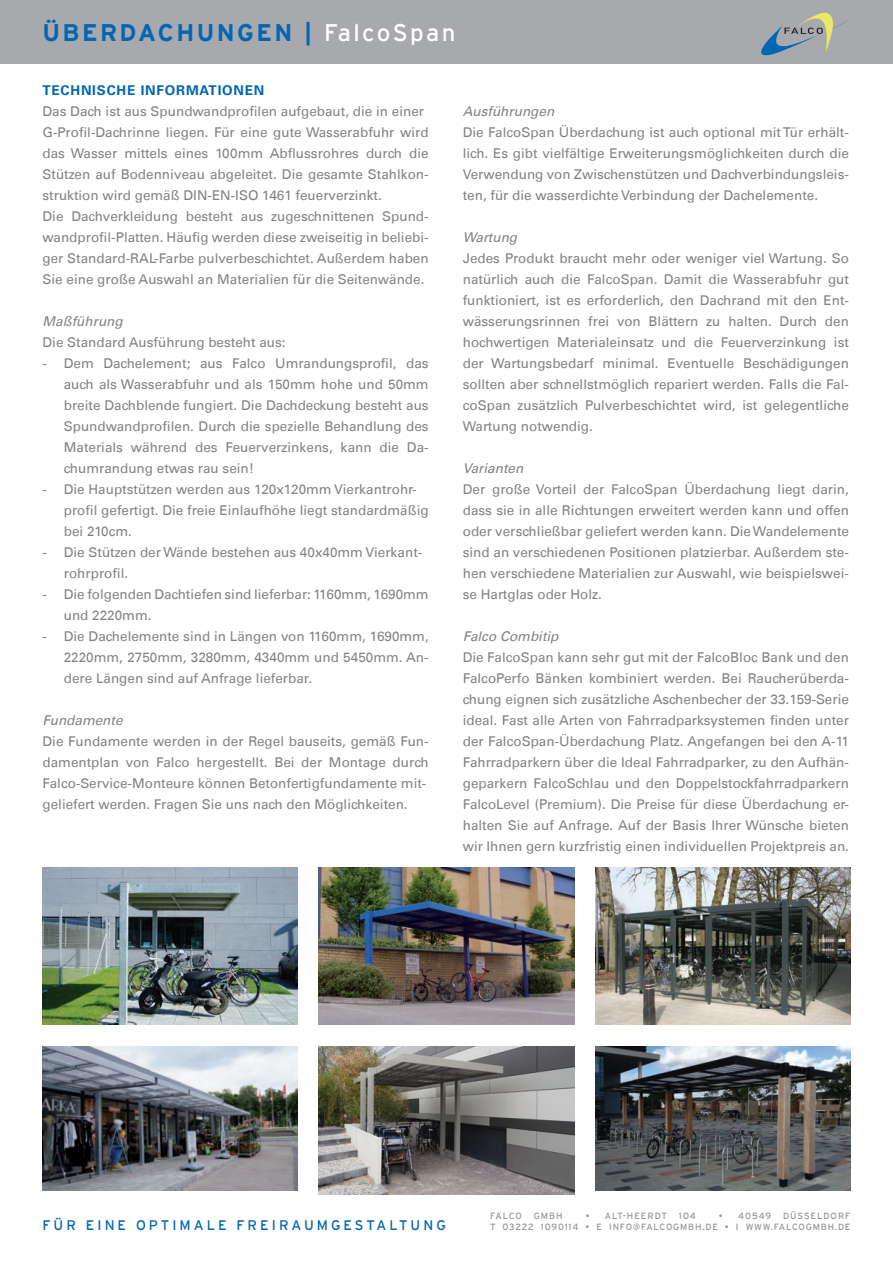
<style>
.page{position:relative;width:893px;height:1263px;background:#fff}
.page>*{position:absolute;margin:0;border:0;box-sizing:border-box;transform-origin:0 0}
.t1{font:700 24px "Interstate";letter-spacing:.1em;color:#0166b3}
.t2{font:13.8px "Interstate";letter-spacing:.22em;color:#0166b3}
.t3{font:13.5px/21px "Univers LT";color:#808285;text-align:justify}
.t4{font:italic 13.5px "Univers LT";color:#808285}
.t5{font:700 13.5px "Univers LT";letter-spacing:.06em;color:#0166b3}
.t6{font:9px "Interstate";letter-spacing:.09em;color:#939598}
.t7{font:9px "Interstate";letter-spacing:.11em;color:#939598}
.s1{font-weight:400;color:#fff}
</style>
<div class="page">
<img style="left:43px;top:867px;width:255px;height:158px">
<img style="left:319px;top:867px;width:255px;height:158px">
<img style="left:319px;top:1046px;width:255px;height:149px">
<div style="left:0;top:0;width:893px;height:64px;background:#a8a9ad"></div>
<svg style="left:761px;top:12px;width:88px;height:44px"></svg>
<img style="left:595px;top:867px;width:255px;height:158px">
<img style="left:43px;top:1046px;width:255px;height:145px">
<img style="left:595px;top:1046px;width:255px;height:145px">
<h1 class="t1" style="left:43px;top:19px;width:414px">ÜBERDACHUNGEN | <span class="s1">FalcoSpan</span></h1>
<p class="t5" style="left:43px;top:82px;width:223px">TECHNISCHE INFORMATIONEN</p>
<p class="t3" style="left:43px;top:101px;width:388px;text-align:left">Das Dach ist aus Spundwandprofilen aufgebaut, die in einer G-Profil-Dachrinne liegen. Für eine gute Wasserabfuhr wird das Wasser mittels eines 100mm Abflussrohres durch die Stützen auf Bodenniveau abgeleitet. Die gesamte Stahlkon&shy;struktion wird gemäß DIN-EN-ISO 1461 feuerverzinkt.<br>Die Dachverkleidung besteht aus zugeschnittenen Spund&shy;wandprofil-Platten. Häufig werden diese zweiseitig in beliebi&shy;ger Standard-RAL-Farbe pulverbeschichtet. Außerdem haben Sie eine große Auswahl an Materialien für die Seitenwände.</p>
<p class="t4" style="left:43px;top:313px;width:82px">Maßführung</p>
<p class="t3" style="left:43px;top:332px;width:245px">Die Standard Ausführung besteht aus:</p>
<p class="t3" style="left:64px;top:353px;width:366px;text-indent:-21px">- Dem Dachelement; aus Falco Umrandungsprofil, das auch als Wasserabfuhr und als 150mm hohe und 50mm breite Dachblende fungiert. Die Dachdeckung besteht aus Spundwandprofilen. Durch die spezielle Behandlung des Materials während des Feuerverzinkens, kann die Da&shy;chumrandung etwas rau sein!</p>
<p class="t3" style="left:64px;top:479px;width:366px;text-align:left;text-indent:-21px">- Die Hauptstützen werden aus 120x120mm Vierkantrohr&shy;profil gefertigt. Die freie Einlaufhöhe liegt standardmäßig bei 210cm.</p>
<p class="t3" style="left:64px;top:542px;width:360px;text-indent:-21px">- Die Stützen der Wände bestehen aus 40x40mm Vierkant&shy;rohrprofil.</p>
<p class="t3" style="left:64px;top:584px;width:366px;text-indent:-21px">- Die folgenden Dachtiefen sind lieferbar: 1160mm, 1690mm und 2220mm.</p>
<p class="t3" style="left:64px;top:626px;width:366px;text-indent:-21px">- Die Dachelemente sind in Längen von 1160mm, 1690mm, 2220mm, 2750mm, 3280mm, 4340mm und 5450mm. An&shy;dere Längen sind auf Anfrage lieferbar.</p>
<p class="t4" style="left:43px;top:712px;width:81px">Fundamente</p>
<p class="t3" style="left:43px;top:731px;width:388px;text-align:left">Die Fundamente werden in der Regel bauseits, gemäß Fun&shy;damentplan von Falco hergestellt. Bei der Montage durch Falco-Service-Monteure können Betonfertigfundamente mit&shy;geliefert werden. Fragen Sie uns nach den Möglichkeiten.</p>
<p class="t4" style="left:463px;top:103px;width:93px">Ausführungen</p>
<p class="t3" style="left:463px;top:122px;width:388px">Die FalcoSpan Überdachung ist auch optional mit Tür erhält&shy;lich. Es gibt vielfältige Erweiterungsmöglichkeiten durch die Verwendung von Zwischenstützen und Dachverbindungsleis&shy;ten, für die wasserdichte Verbindung der Dachelemente.</p>
<p class="t4" style="left:463px;top:229px;width:56px">Wartung</p>
<p class="t3" style="left:463px;top:248px;width:388px">Jedes Produkt braucht mehr oder weniger viel Wartung. So natürlich auch die FalcoSpan. Damit die Wasserabfuhr gut funktioniert, ist es erforderlich, den Dachrand mit den Ent&shy;wässerungsrinnen frei von Blättern zu halten. Durch den hochwertigen Materialeinsatz und die Feuerverzinkung ist der Wartungsbedarf minimal. Eventuelle Beschädigungen sollten aber schnellstmöglich repariert werden. Falls die Fal&shy;coSpan zusätzlich Pulverbeschichtet wird, ist gelegentliche Wartung notwendig.</p>
<p class="t4" style="left:463px;top:460px;width:62px">Varianten</p>
<p class="t3" style="left:463px;top:479px;width:388px">Der große Vorteil der FalcoSpan Überdachung liegt darin, dass sie in alle Richtungen erweitert werden kann und offen oder verschließbar geliefert werden kann. Die Wandelemente sind an verschiedenen Positionen platzierbar. Außerdem ste&shy;hen verschiedene Materialien zur Auswahl, wie beispielswei&shy;se Hartglas oder Holz.</p>
<p class="t4" style="left:463px;top:628px;width:97px">Falco Combitip</p>
<p class="t3" style="left:463px;top:647px;width:388px">Die FalcoSpan kann sehr gut mit der FalcoBloc Bank und den FalcoPerfo Bänken kombiniert werden. Bei Raucherüberda&shy;chung eignen sich zusätzliche Aschenbecher der 33.159-Serie ideal. Fast alle Arten von Fahrradparksystemen finden unter der FalcoSpan-Überdachung Platz. Angefangen bei den A-11<br>Fahrradparkern über die Ideal Fahrradparker, zu den Aufhän&shy;geparkern FalcoSchlau und den Doppelstockfahrradparkern FalcoLevel (Premium). Die Preise für diese Überdachung er&shy;halten Sie auf Anfrage. Auf der Basis Ihrer Wünsche bieten wir Ihnen gern kurzfristig einen individuellen Projektpreis an.</p>
<p class="t6" style="left:490px;top:1211px;width:33px">FALCO</p>
<p class="t6" style="left:534px;top:1211px;width:30px">GMBH</p>
<p class="t7" style="left:586px;top:1211px;width:83px">• ALT-HEERDT</p>
<p class="t6" style="left:679px;top:1211px;width:19px">104</p>
<p class="t6" style="left:719px;top:1211px;width:54px">• 40549</p>
<p class="t7" style="left:783px;top:1211px;width:69px">DÜSSELDORF</p>
<p class="t2" style="left:43px;top:1217px;width:405px">FÜR EINE OPTIMALE FREIRAUMGESTALTUNG</p>
<p class="t6" style="left:490px;top:1222px;width:362px">T 03222 1090114 • E INFO@FALCOGMBH.DE • I WWW.FALCOGMBH.DE</p>
</div>
